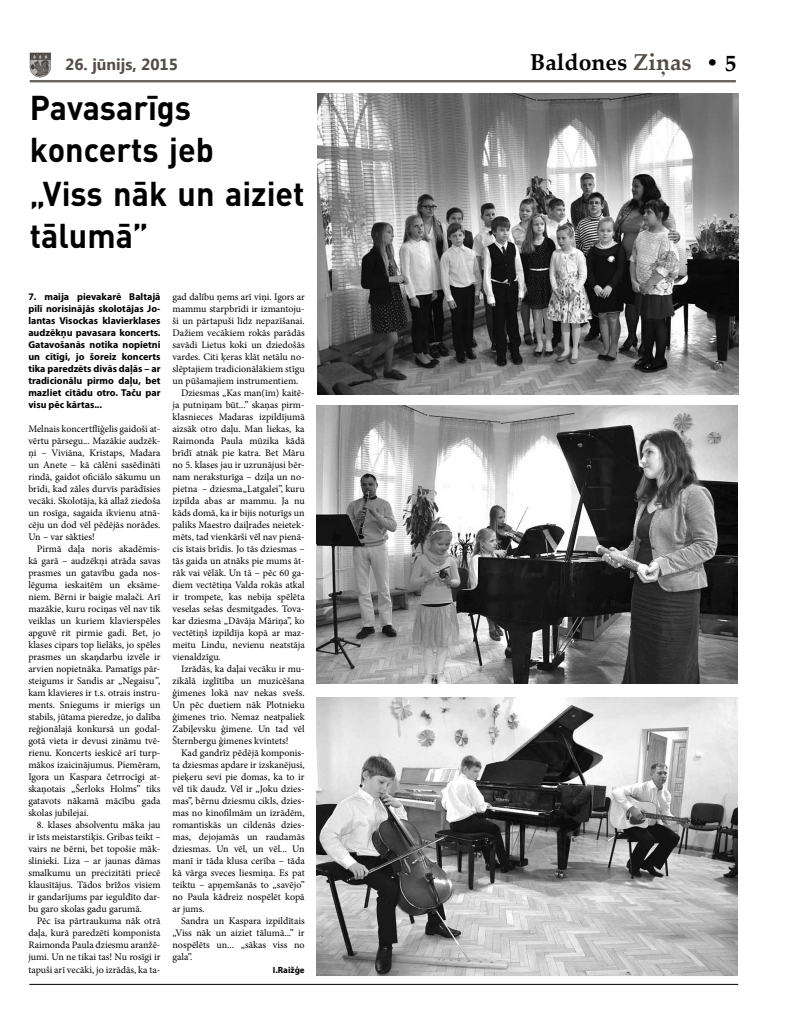
<style>
.page{position:relative;width:794px;height:1021px;background:#fff}
.page>*{position:absolute;margin:0;border:0;box-sizing:border-box;transform-origin:0 0}
.t1{font:700 34px/42px "DIN Pro";color:#000;scale:.95 1}
.t2{font:700 23px "Palatino Linotype";color:#000}
.t3{font:700 16px "Ebrima";color:#544d48}
.t4{font:10px/12px "Minion Pro";color:#000;text-align:justify}
.t5{font:700 10px/12px "Myriad Pro";color:#000;text-align:justify}
.t6{font:700 9px "Myriad Pro";color:#000}
.s1{color:#544d48}
.s2{font-style:italic}
</style>
<div class="page">
<hr style="left:30px;top:80px;width:706px;height:2px;background:#66605c">
<svg style="left:30px;top:53px;width:21px;height:24px"></svg>
<hr style="left:29px;top:983px;width:709px;height:1px;background:#000">
<img style="left:318px;top:94px;width:420px;height:300px">
<img style="left:317px;top:405px;width:420px;height:278px">
<img style="left:317px;top:697px;width:420px;height:278px">
<h3 class="t3" style="left:65px;top:52px;width:114px">26. jūnijs, 2015</h3>
<h2 class="t2" style="left:530px;top:46px;width:208px">Baldones <span class="s1">Ziņas</span> • 5</h2>
<h1 class="t1" style="left:30px;top:85px;width:195px">Pavasarīgs koncerts jeb</h1>
<h1 class="t1" style="left:30px;top:172px;width:291px">„Viss nāk un aiziet tālumā”</h1>
<p class="t5" style="left:28px;top:290px;width:134px">7. maija pievakarē Baltajā pilī norisinājās skolotājas Jo&shy;lantas Visockas klavierklases audzēkņu pavasara koncerts.<br>Gatavošanās notika nopietni un cītīgi, jo šoreiz koncerts tika paredzēts divās daļās – ar tradicionālu pirmo daļu, bet mazliet citādu otro. Taču par visu pēc kārtas...</p>
<p class="t4" style="left:28px;top:423px;width:134px">Melnais koncertflīģelis gaidoši at&shy;vērtu pārsegu... Mazākie audzēk&shy;ņi – Viviāna, Kristaps, Madara un Anete – kā cālēni sasēdināti rindā, gaidot oficiālo sākumu un brīdi, kad zāles durvīs parādīsies vecāki. Skolotāja, kā allaž ziedoša un rosīga, sagaida ikvienu atnā&shy;cēju un dod vēl pēdējās norādes.<br>Un – var sākties!</p>
<p class="t4" style="left:28px;top:543px;width:134px;text-indent:8px">Pirmā daļa noris akadēmis&shy;kā garā – audzēkņi atrāda savas prasmes un gatavību gada nos&shy;lēguma ieskaitēm un eksāme&shy;niem. Bērni ir baigie malači. Arī mazākie, kuru rociņas vēl nav tik veiklas un kuriem klavierspēles apguvē rit pirmie gadi. Bet, jo klases cipars top lielāks, jo spēles prasmes un skaņdarbu izvēle ir arvien nopietnāka. Pamatīgs pār&shy;steigums ir Sandis ar „Negaisu<span class="s2">”</span>, kam klavieres ir t.s. otrais instru&shy;ments. Sniegums ir mierīgs un stabils, jūtama pieredze, jo dalība reģionālajā konkursā un godal&shy;gotā vieta ir devusi zināmu tvē&shy;rienu. Koncerts ieskicē arī turp&shy;mākos izaicinājumus. Piemēram, Igora un Kaspara četrrocīgi at&shy;skaņotais „Šerloks Holms” tiks gatavots nākamā mācību gada skolas jubilejai.</p>
<p class="t4" style="left:28px;top:819px;width:134px;text-indent:8px">8. klases absolventu māka jau ir īsts meistarstiķis. Gribas teikt – vairs ne bērni, bet topošie māk&shy;slinieki. Liza – ar jaunas dāmas smalkumu un precizitāti priecē klausītājus. Tādos brīžos visiem ir gandarījums par ieguldīto dar&shy;bu garo skolas gadu garumā.</p>
<p class="t4" style="left:28px;top:915px;width:134px;text-indent:8px">Pēc īsa pārtraukuma nāk otrā daļa, kurā paredzēti komponista Raimonda Paula dziesmu aranžē&shy;jumi. Un ne tikai tas! Nu rosīgi ir tapuši arī vecāki, jo izrādās, ka ta-</p>
<p class="t4" style="left:172px;top:291px;width:134px">gad dalību ņems arī viņi. Igors ar</p>
<p class="t4" style="left:172px;top:303px;width:134px">mammu starpbrīdi ir izmantoju-</p>
<p class="t4" style="left:172px;top:315px;width:134px">ši un pārtapuši līdz nepazīšanai.</p>
<p class="t4" style="left:172px;top:327px;width:134px">Dažiem vecākiem rokās parādās</p>
<p class="t4" style="left:172px;top:339px;width:134px">savādi Lietus koki un dziedošās</p>
<p class="t4" style="left:172px;top:351px;width:134px">vardes. Citi ķeras klāt netālu no-</p>
<p class="t4" style="left:172px;top:363px;width:134px">slēptajiem tradicionālākiem stīgu</p>
<p class="t4" style="left:172px;top:375px;width:127px">un pūšamajiem instrumentiem.</p>
<p class="t4" style="left:181px;top:387px;width:125px">Dziesmas „Kas man(īm) kaitē-</p>
<p class="t4" style="left:172px;top:399px;width:134px">ja putniņam būt...” skaņas pirm-</p>
<p class="t4" style="left:172px;top:411px;width:134px">klasnieces Madaras izpildījumā</p>
<p class="t4" style="left:172px;top:423px;width:134px">aizsāk otro daļu. Man liekas, ka</p>
<p class="t4" style="left:172px;top:435px;width:134px">Raimonda Paula mūzika kādā</p>
<p class="t4" style="left:172px;top:447px;width:134px">brīdī atnāk pie katra. Bet Māru</p>
<p class="t4" style="left:172px;top:459px;width:134px">no 5. klases jau ir uzrunājusi bēr-</p>
<p class="t4" style="left:172px;top:471px;width:134px">nam neraksturīga – dziļa un no-</p>
<p class="t4" style="left:172px;top:483px;width:134px">pietna – dziesma„Latgalei”, kuru</p>
<p class="t4" style="left:172px;top:495px;width:134px">izpilda abas ar mammu. Ja nu</p>
<p class="t4" style="left:172px;top:507px;width:134px">kāds domā, ka ir bijis noturīgs un</p>
<p class="t4" style="left:172px;top:519px;width:134px">paliks Maestro daiļrades neietek-</p>
<p class="t4" style="left:172px;top:531px;width:134px">mēts, tad vienkārši vēl nav pienā-</p>
<p class="t4" style="left:172px;top:543px;width:134px">cis īstais brīdis. Jo tās dziesmas –</p>
<p class="t4" style="left:172px;top:555px;width:134px">tās gaida un atnāks pie mums āt-</p>
<p class="t4" style="left:172px;top:567px;width:134px">rāk vai vēlāk. Un tā – pēc 60 ga-</p>
<p class="t4" style="left:172px;top:579px;width:134px">diem vectētiņa Valda rokās atkal</p>
<p class="t4" style="left:172px;top:591px;width:134px">ir trompete, kas nebija spēlēta</p>
<p class="t4" style="left:172px;top:603px;width:134px">veselas sešas desmitgades. Tova-</p>
<p class="t4" style="left:172px;top:615px;width:134px">kar dziesma „Dāvāja Māriņa”, ko</p>
<p class="t4" style="left:172px;top:627px;width:134px">vectētiņš izpildīja kopā ar maz-</p>
<p class="t4" style="left:172px;top:639px;width:134px">meitu Lindu, nevienu neatstāja</p>
<p class="t4" style="left:172px;top:651px;width:50px">vienaldzīgu.</p>
<p class="t4" style="left:181px;top:663px;width:125px">Izrādās, ka daļai vecāku ir mu-</p>
<p class="t4" style="left:172px;top:675px;width:134px">zikālā izglītība un muzicēšana</p>
<p class="t4" style="left:172px;top:687px;width:134px">ģimenes lokā nav nekas svešs.</p>
<p class="t4" style="left:172px;top:699px;width:134px">Un pēc duetiem nāk Plotnieku</p>
<p class="t4" style="left:172px;top:711px;width:134px">ģimenes trio. Nemaz neatpaliek</p>
<p class="t4" style="left:172px;top:723px;width:134px">Zabiļevsku ģimene. Un tad vēl</p>
<p class="t4" style="left:172px;top:735px;width:117px">Šternbergu ģimenes kvintets!</p>
<p class="t4" style="left:181px;top:747px;width:125px">Kad gandrīz pēdējā komponis-</p>
<p class="t4" style="left:172px;top:759px;width:134px">ta dziesmas apdare ir izskanējusi,</p>
<p class="t4" style="left:172px;top:771px;width:134px">pieķeru sevi pie domas, ka to ir</p>
<p class="t4" style="left:172px;top:783px;width:134px">vēl tik daudz. Vēl ir „Joku dzies-</p>
<p class="t4" style="left:172px;top:795px;width:134px">mas”, bērnu dziesmu cikls, dzies-</p>
<p class="t4" style="left:172px;top:807px;width:134px">mas no kinofilmām un izrādēm,</p>
<p class="t4" style="left:172px;top:819px;width:134px">romantiskās un cildenās dzies-</p>
<p class="t4" style="left:172px;top:831px;width:134px">mas, dejojamās un raudamās</p>
<p class="t4" style="left:172px;top:843px;width:134px">dziesmas. Un vēl, un vēl... Un</p>
<p class="t4" style="left:172px;top:855px;width:134px">manī ir tāda klusa cerība – tāda</p>
<p class="t4" style="left:172px;top:867px;width:134px">kā vārga sveces liesmiņa. Es pat</p>
<p class="t4" style="left:172px;top:879px;width:134px">teiktu – apņemšanās to „savējo”</p>
<p class="t4" style="left:172px;top:891px;width:134px">no Paula kādreiz nospēlēt kopā</p>
<p class="t4" style="left:172px;top:903px;width:34px">ar jums.</p>
<p class="t4" style="left:181px;top:915px;width:125px">Sandra un Kaspara izpildītais</p>
<p class="t4" style="left:172px;top:927px;width:134px">„Viss nāk un aiziet tālumā...” ir</p>
<p class="t4" style="left:172px;top:939px;width:134px">nospēlēts un... „sākas viss no</p>
<p class="t4" style="left:172px;top:951px;width:21px">gala”.</p>
<p class="t6" style="left:273px;top:963px;width:33px">I.Raižģe</p>
</div>
